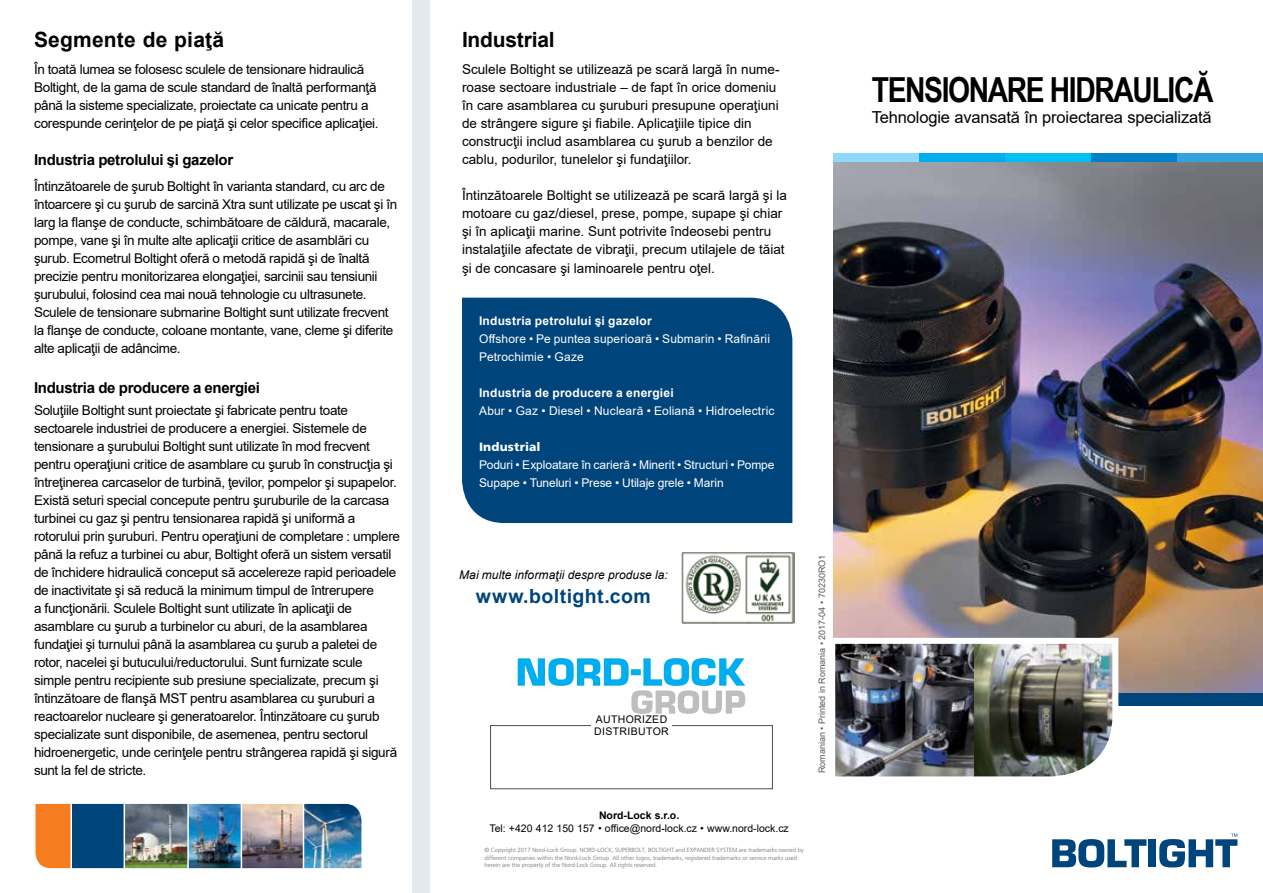
<style>
.page{position:relative;width:1263px;height:893px;background:#fff}
.page>*{position:absolute;margin:0;border:0;box-sizing:border-box;transform-origin:0 0}
.t1{font:700 34.5px "Arial Narrow";letter-spacing:-.04em;color:#000}
.t2{font:700 21px "Arial";letter-spacing:.01em;color:#000}
.t3{font:700 21px "Arial";letter-spacing:-.01em;color:#000}
.t4{font:700 19.5px "Arial";letter-spacing:.025em;color:#00447c}
.t5{font:16.5px "Arial";letter-spacing:-.01em;color:#000}
.t6{font:700 15px "Arial";letter-spacing:-.02em;color:#000}
.t7{font:13.5px/18px "Arial";letter-spacing:-.02em;color:#000}
.t8{font:13.5px/18px "Arial";color:#000}
.t9{font:12px/18px "Arial";letter-spacing:.005em;color:#fff}
.t10{font:700 12px "Arial";letter-spacing:.015em;color:#fff}
.t11{font:italic 12px "Arial";letter-spacing:.01em;color:#000}
.t12{font:900 12px "Frutiger";letter-spacing:.015em;color:#fff}
.t13{font:10.5px "Arial";color:#000}
.t14{font:10.5px/12.6px "Arial";letter-spacing:.035em;color:#000}
.t15{font:700 10.5px "Arial";color:#000}
.t16{font:9px "Arial";color:#58595b}
.t17{font:300 6px/7.5px "Frutiger";color:#6d6e71}
</style>
<div class="page">
<div style="left:490px;top:725px;width:283px;height:64px;border:1px solid #3e505a"></div>
<div style="left:591px;top:715px;width:81px;height:24px;background:#fff"></div>
<div style="left:462px;top:298px;width:330px;height:225px;background:#00447c"></div>
<div style="left:70px;top:802px;width:57px;height:68px;background:#00447c;border:2px solid #fff"></div>
<svg style="left:35px;top:802px;width:38px;height:68px;background:#f08b3e"></svg>
<img style="left:123px;top:802px;width:64px;height:68px">
<div style="left:412px;top:0;width:17px;height:893px;background:#e3eaee"></div>
<img style="left:190px;top:805px;width:48px;height:62px">
<div style="left:187px;top:802px;width:55px;height:68px;border:2px solid #fff"></div>
<img style="left:238px;top:802px;width:124px;height:68px">
<img style="left:681px;top:552px;width:114px;height:71px">
<img style="left:833px;top:162px;width:430px;height:531px">
<div style="left:833px;top:693px;width:430px;height:13px;background:#00447c"></div>
<div style="left:833px;top:153px;width:86px;height:9px;background:#8ed8f8"></div>
<div style="left:1005px;top:153px;width:86px;height:9px;background:#00c0f3"></div>
<div style="left:919px;top:153px;width:86px;height:9px;background:#00aeef"></div>
<div style="left:1177px;top:153px;width:86px;height:9px;background:#33a3dc"></div>
<div style="left:1091px;top:153px;width:86px;height:9px;background:#0082c4"></div>
<img style="left:833px;top:635px;width:288px;height:142px">
<svg style="left:1052px;top:839px;width:94px;height:28px"></svg>
<div style="left:1148px;top:839px;width:8px;height:28px;background:#00447c"></div>
<svg style="left:1159px;top:833px;width:78px;height:34px"></svg>
<svg style="left:518px;top:658px;width:227px;height:56px"></svg>
<h2 class="t2" style="left:34px;top:25px;width:192px">Segmente de piaţă</h2>
<p class="t7" style="left:34px;top:60px;width:346px">În toată lumea se folosesc sculele de tensionare hidraulică Boltight, de la gama de scule standard de înaltă performanţă până la sisteme specializate, proiectate ca unicate pentru a corespunde cerinţelor de pe piaţă şi celor specifice aplicaţiei.</p>
<p class="t6" style="left:34px;top:149px;width:201px">Industria petrolului şi gazelor</p>
<p class="t7" style="left:34px;top:178px;width:365px">Întinzătoarele de şurub Boltight în varianta standard, cu arc de întoarcere şi cu şurub de sarcină Xtra sunt utilizate pe uscat şi în larg la flanşe de conducte, schimbătoare de căldură, macarale, pompe, vane şi în multe alte aplicaţii critice de asamblări cu şurub. Ecometrul Boltight oferă o metodă rapidă şi de înaltă precizie pentru monitorizarea elongaţiei, sarcinii sau tensiunii şurubului, folosind cea mai nouă tehnologie cu ultrasunete.<br>Sculele de tensionare submarine Boltight sunt utilizate frecvent la flanşe de conducte, coloane montante, vane, cleme şi diferite alte aplicaţii de adâncime.</p>
<p class="t6" style="left:34px;top:377px;width:227px">Industria de producere a energiei</p>
<p class="t7" style="left:34px;top:401px;width:368px">Soluţiile Boltight sunt proiectate şi fabricate pentru toate sectoarele industriei de producere a energiei. Sistemele de tensionare a şurubului Boltight sunt utilizate în mod frecvent pentru operaţiuni critice de asamblare cu şurub în construcţia şi întreţinerea carcaselor de turbină, ţevilor, pompelor şi supapelor.<br>Există seturi special concepute pentru şuruburile de la carcasa turbinei cu gaz şi pentru tensionarea rapidă şi uniformă a rotorului prin şuruburi. Pentru operaţiuni de completare : umplere până la refuz a turbinei cu abur, Boltight oferă un sistem versatil de închidere hidraulică conceput să accelereze rapid perioadele de inactivitate şi să reducă la minimum timpul de întrerupere<br>a funcţionării. Sculele Boltight sunt utilizate în aplicaţii de asamblare cu şurub a turbinelor cu aburi, de la asamblarea fundaţiei şi turnului până la asamblarea cu şurub a paletei de rotor, nacelei şi butucului/reductorului. Sunt furnizate scule simple pentru recipiente sub presiune specializate, precum şi întinzătoare de flanşă MST pentru asamblarea cu şuruburi a reactoarelor nucleare şi generatoarelor. Întinzătoare cu şurub specializate sunt disponibile, de asemenea, pentru sectorul hidroenergetic, unde cerinţele pentru strângerea rapidă şi sigură sunt la fel de stricte.</p>
<h2 class="t3" style="left:462px;top:25px;width:94px">Industrial</h2>
<p class="t8" style="left:462px;top:60px;width:319px">Sculele Boltight se utilizează pe scară largă în nume&shy;roase sectoare industriale – de fapt în orice domeniu în care asamblarea cu şuruburi presupune operaţiuni de strângere sigure şi fiabile. Aplicaţiile tipice din construcţii includ asamblarea cu şurub a benzilor de cablu, podurilor, tunelelor şi fundaţiilor.</p>
<p class="t8" style="left:462px;top:186px;width:326px">Întinzătoarele Boltight se utilizează pe scară largă şi la motoare cu gaz/diesel, prese, pompe, supape şi chiar şi în aplicaţii marine. Sunt potrivite îndeosebi pentru instalaţiile afectate de vibraţii, precum utilajele de tăiat</p>
<p class="t8" style="left:462px;top:259px;width:254px">şi de concasare şi laminoarele pentru oţel.</p>
<p class="t10" style="left:479px;top:312px;width:174px">Industria petrolului şi gazelor</p>
<p class="t9" style="left:479px;top:329px;width:292px">Offshore • Pe puntea superioară • Submarin • Rafinării<br>Petrochimie • Gaze</p>
<p class="t10" style="left:479px;top:384px;width:196px">Industria de producere a energiei</p>
<p class="t9" style="left:479px;top:401px;width:297px">Abur • Gaz • Diesel • Nucleară • Eoliană • Hidroelectric</p>
<p class="t12" style="left:479px;top:439px;width:63px">Industrial</p>
<p class="t9" style="left:479px;top:455px;width:297px">Poduri • Exploatare în carieră • Minerit • Structuri • Pompe<br>Supape • Tuneluri • Prese • Utilaje grele • Marin</p>
<p class="t11" style="left:459px;top:567px;width:210px">Mai multe informaţii despre produse la:</p>
<h3 class="t4" style="left:476px;top:582px;width:176px">www.boltight.com</h3>
<p class="t14" style="left:594px;top:713px;width:76px">AUTHORIZED<br>DISTRIBUTOR</p>
<p class="t16" style="left:816px;top:773px;width:220px;rotate:-90deg">Romanian • Printed in Romania • 2017-04 • 70230RO1</p>
<p class="t15" style="left:599px;top:808px;width:82px">Nord-Lock s.r.o.</p>
<p class="t13" style="left:489px;top:821px;width:301px">Tel: +420 412 150 157 • office@nord-lock.cz • www.nord-lock.cz</p>
<p class="t17" style="left:484px;top:847px;width:321px">© Copyright 2017 Nord-Lock Group. NORD-LOCK, SUPERBOLT, BOLTIGHT and EXPANDER SYSTEM are trademarks owned by different companies within the Nord-Lock Group. All other logos, trademarks, registered trademarks or service marks used herein are the property of the Nord-Lock Group. All rights reserved.</p>
<h1 class="t1" style="left:872px;top:63px;width:343px">TENSIONARE HIDRAULICĂ</h1>
<p class="t5" style="left:872px;top:105px;width:341px">Tehnologie avansată în proiectarea specializată</p>
</div>
